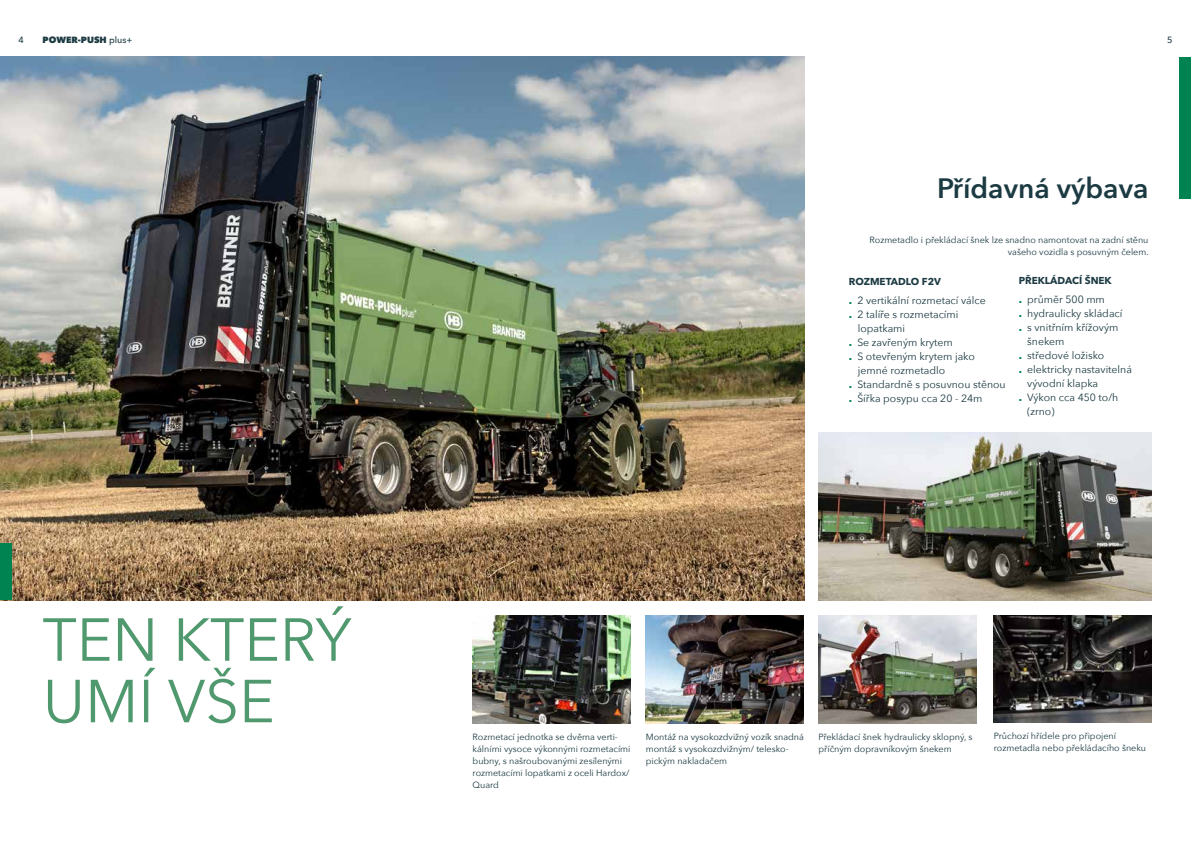
<style>
.page{position:relative;width:1191px;height:842px;background:#fff}
.page>*{position:absolute;margin:0;border:0;box-sizing:border-box;transform-origin:0 0}
.t1{font:60px/61.5px "Avenir Next";color:#50996e}
.t2{font:600 28px "Avenir Next";color:#1b3a42}
.t3{font:10.5px "Avenir Next";color:#1b3a42}
.t4{font:700 10px "Avenir Next LT Pro";color:#1b3a42}
.t5{font:9px/12px "Avenir Next";color:#1b3a42}
.t6{font:800 9px "Avenir Next";color:#1b3a42}
.t7{font:500 9px "Avenir Next";color:#1b3a42}
.s1{font-weight:500}
.s2{font-family:"Helvetica Neue LT Std";font-weight:800;color:#008351}
</style>
<div class="page">
<img style="left:0;top:57px;width:804px;height:543px">
<div style="left:1179px;top:57px;width:12px;height:141px;background:#008351"></div>
<div style="left:0;top:543px;width:11px;height:57px;background:#008351"></div>
<img style="left:994px;top:615px;width:157px;height:108px">
<img style="left:818px;top:615px;width:158px;height:108px">
<img style="left:646px;top:616px;width:157px;height:107px">
<img style="left:472px;top:615px;width:158px;height:108px">
<img style="left:818px;top:432px;width:333px;height:168px">
<p class="t7" style="left:19px;top:32px;width:7px">4</p>
<p class="t6" style="left:43px;top:34px;width:91px">POWER-PUSH <span class="s1">plus+</span></p>
<p class="t7" style="left:1167px;top:32px;width:7px">5</p>
<h2 class="t2" style="left:937px;top:165px;width:213px">Přídavná výbava</h2>
<p class="t5" style="left:869px;top:233px;width:281px;text-align:right">Rozmetadlo i překládací šnek lze snadno namontovat na zadní stěnu vašeho vozidla s posuvným čelem.</p>
<h1 class="t1" style="left:43px;top:606px;width:310px">TEN KTERÝ<br>UMÍ VŠE</h1>
<p class="t4" style="left:849px;top:275px;width:94px">ROZMETADLO F2V</p>
<p class="t3" style="left:849px;top:292px;width:138px"><span class="s2">.</span> 2 vertikální rozmetací válce</p>
<p class="t3" style="left:849px;top:306px;width:111px"><span class="s2">.</span> 2 talíře s rozmetacími</p>
<p class="t3" style="left:858px;top:320px;width:49px">lopatkami</p>
<p class="t3" style="left:849px;top:334px;width:106px"><span class="s2">.</span> Se zavřeným krytem</p>
<p class="t3" style="left:849px;top:348px;width:128px"><span class="s2">.</span> S otevřeným krytem jako</p>
<p class="t3" style="left:858px;top:362px;width:89px">jemné rozmetadlo</p>
<p class="t3" style="left:849px;top:376px;width:158px"><span class="s2">.</span> Standardně s posuvnou stěnou</p>
<p class="t3" style="left:849px;top:390px;width:135px"><span class="s2">.</span> Šířka posypu cca 20 - 24m</p>
<p class="t4" style="left:1018px;top:274px;width:94px">PŘEKLÁDACÍ ŠNEK</p>
<p class="t3" style="left:1018px;top:291px;width:88px"><span class="s2">.</span> průměr 500 mm</p>
<p class="t3" style="left:1018px;top:305px;width:105px"><span class="s2">.</span> hydraulicky skládací</p>
<p class="t3" style="left:1018px;top:319px;width:101px"><span class="s2">.</span> s vnitřním křížovým</p>
<p class="t3" style="left:1027px;top:333px;width:39px">šnekem</p>
<p class="t3" style="left:1018px;top:347px;width:87px"><span class="s2">.</span> středové ložisko</p>
<p class="t3" style="left:1018px;top:361px;width:115px"><span class="s2">.</span> elektricky nastavitelná</p>
<p class="t3" style="left:1027px;top:375px;width:73px">vývodní klapka</p>
<p class="t3" style="left:1018px;top:389px;width:101px"><span class="s2">.</span> Výkon cca 450 to/h</p>
<p class="t3" style="left:1027px;top:403px;width:29px">(zrno)</p>
<p class="t5" style="left:472px;top:730px;width:159px">Rozmetací jednotka se dvěma verti&shy;kálními vysoce výkonnými rozmetacími bubny, s našroubovanými zesílenými rozmetacími lopatkami z oceli Hardox/<br>Quard</p>
<p class="t5" style="left:646px;top:730px;width:160px">Montáž na vysokozdvižný vozík snadná montáž s vysokozdvižným/ telesko&shy;pickým nakladačem</p>
<p class="t5" style="left:818px;top:730px;width:155px">Překládací šnek hydraulicky sklopný, s příčným dopravníkovým šnekem</p>
<p class="t5" style="left:994px;top:730px;width:154px">Průchozí hřídele pro připojení rozmetadla nebo překládacího šneku</p>
</div>
